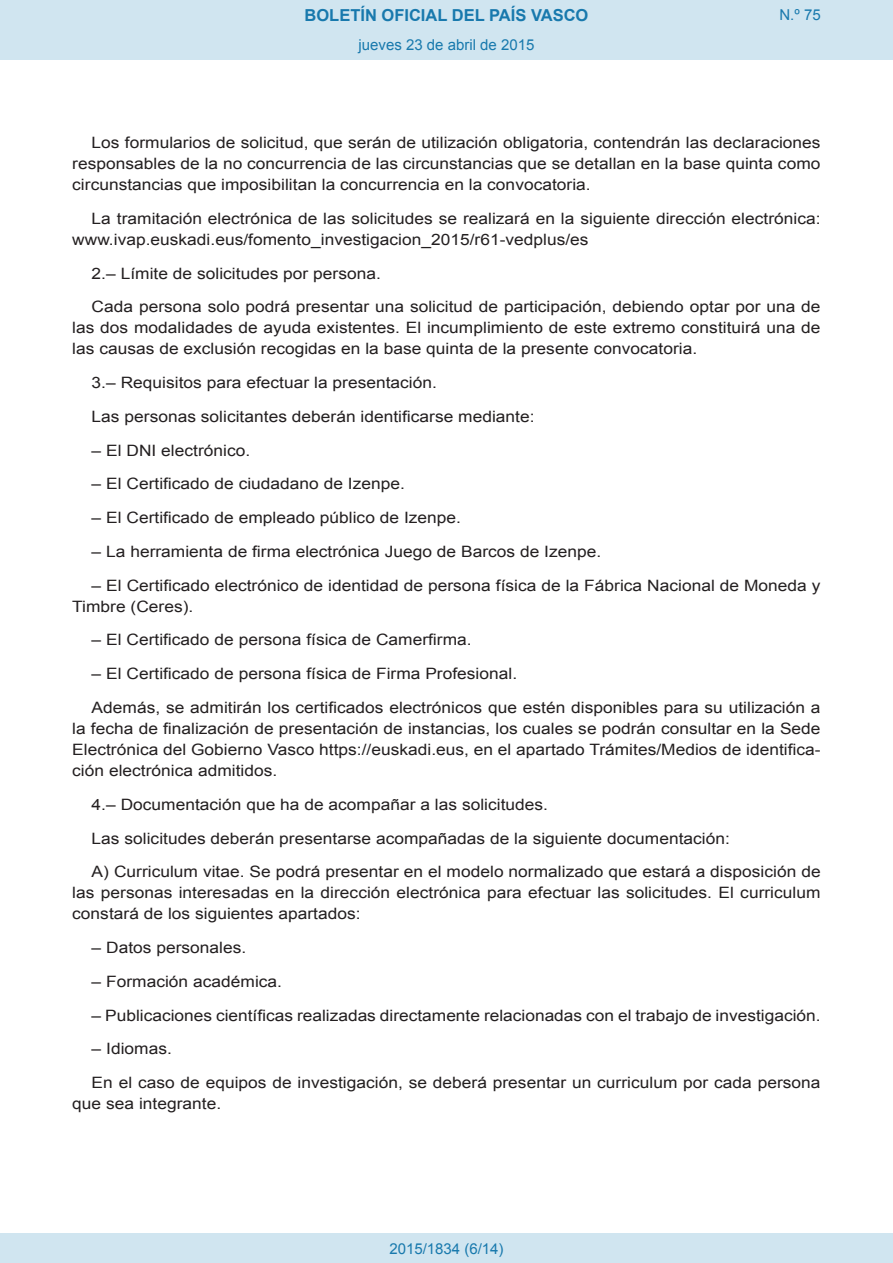
<style>
.page{position:relative;width:893px;height:1263px;background:#fff}
.page>*{position:absolute;margin:0;border:0;box-sizing:border-box;transform-origin:0 0}
.t1{font:700 16.5px "Arial";color:#1879ad}
.BOPVDetalle{font:15.6px/21px "Arial";color:#231f20;text-align:justify;scale:1.11 1}
.Paginacion_Centro{font:15px "Arial";color:#1879ad}
</style>
<div class="page">
<div style="left:0;top:0;width:893px;height:60px;background:#d0e5f0"></div>
<div style="left:0;top:1233px;width:893px;height:30px;background:#d0e5f0"></div>
<p class="t1" style="left:305px;top:4px;width:285px">BOLETÍN OFICIAL DEL PAÍS VASCO</p>
<p class="Paginacion_Centro" style="left:358px;top:35px;width:177px">jueves 23 de abril de 2015</p>
<p class="Paginacion_Centro" style="left:779px;top:5px;width:43px">N.º 75</p>
<p class="BOPVDetalle" style="left:72px;top:132px;width:676px;text-indent:19px">Los formularios de solicitud, que serán de utilización obligatoria, contendrán las declaraciones responsables de la no concurrencia de las circunstancias que se detallan en la base quinta como circunstancias que imposibilitan la concurrencia en la convocatoria.</p>
<p class="BOPVDetalle" style="left:72px;top:208px;width:676px;text-indent:19px">La tramitación electrónica de las solicitudes se realizará en la siguiente dirección electrónica: www.ivap.euskadi.eus/fomento_investigacion_2015/r61-vedplus/es</p>
<p class="BOPVDetalle" style="left:92px;top:263px;width:262px">2.– Límite de solicitudes por persona.</p>
<p class="BOPVDetalle" style="left:72px;top:297px;width:676px;text-indent:19px">Cada persona solo podrá presentar una solicitud de participación, debiendo optar por una de las dos modalidades de ayuda existentes. El incumplimiento de este extremo constituirá una de las causas de exclusión recogidas en la base quinta de la presente convocatoria.</p>
<p class="BOPVDetalle" style="left:92px;top:372px;width:313px">3.– Requisitos para efectuar la presentación.</p>
<p class="BOPVDetalle" style="left:92px;top:406px;width:401px">Las personas solicitantes deberán identificarse mediante:</p>
<p class="BOPVDetalle" style="left:92px;top:440px;width:144px">– El DNI electrónico.</p>
<p class="BOPVDetalle" style="left:92px;top:474px;width:284px">– El Certificado de ciudadano de Izenpe.</p>
<p class="BOPVDetalle" style="left:92px;top:507px;width:334px">– El Certificado de empleado público de Izenpe.</p>
<p class="BOPVDetalle" style="left:92px;top:541px;width:461px">– La herramienta de firma electrónica Juego de Barcos de Izenpe.</p>
<p class="BOPVDetalle" style="left:72px;top:575px;width:676px;text-indent:19px">– El Certificado electrónico de identidad de persona física de la Fábrica Nacional de Moneda y<br>Timbre (Ceres).</p>
<p class="BOPVDetalle" style="left:92px;top:630px;width:344px">– El Certificado de persona física de Camerfirma.</p>
<p class="BOPVDetalle" style="left:92px;top:663px;width:385px">– El Certificado de persona física de Firma Profesional.</p>
<p class="BOPVDetalle" style="left:72px;top:697px;width:676px;text-indent:19px">Además, se admitirán los certificados electrónicos que estén disponibles para su utilización a la fecha de finalización de presentación de instancias, los cuales se podrán consultar en la Sede Electrónica del Gobierno Vasco https://euskadi.eus, en el apartado Trámites/Medios de identifica&shy;ción electrónica admitidos.</p>
<p class="BOPVDetalle" style="left:92px;top:794px;width:413px">4.– Documentación que ha de acompañar a las solicitudes.</p>
<p class="BOPVDetalle" style="left:92px;top:828px;width:576px">Las solicitudes deberán presentarse acompañadas de la siguiente documentación:</p>
<p class="BOPVDetalle" style="left:72px;top:861px;width:676px;text-indent:19px">A) Curriculum vitae. Se podrá presentar en el modelo normalizado que estará a disposición de las personas interesadas en la dirección electrónica para efectuar las solicitudes. El curriculum constará de los siguientes apartados:</p>
<p class="BOPVDetalle" style="left:92px;top:937px;width:141px">– Datos personales.</p>
<p class="BOPVDetalle" style="left:92px;top:971px;width:173px">– Formación académica.</p>
<p class="BOPVDetalle" style="left:92px;top:1005px;width:658px">– Publicaciones científicas realizadas directamente relacionadas con el trabajo de investigación.</p>
<p class="BOPVDetalle" style="left:92px;top:1038px;width:74px">– Idiomas.</p>
<p class="BOPVDetalle" style="left:72px;top:1072px;width:675px;text-indent:19px">En el caso de equipos de investigación, se deberá presentar un curriculum por cada persona que sea integrante.</p>
<p class="Paginacion_Centro" style="left:389px;top:1238px;width:116px">2015/1834 (6/14)</p>
</div>
